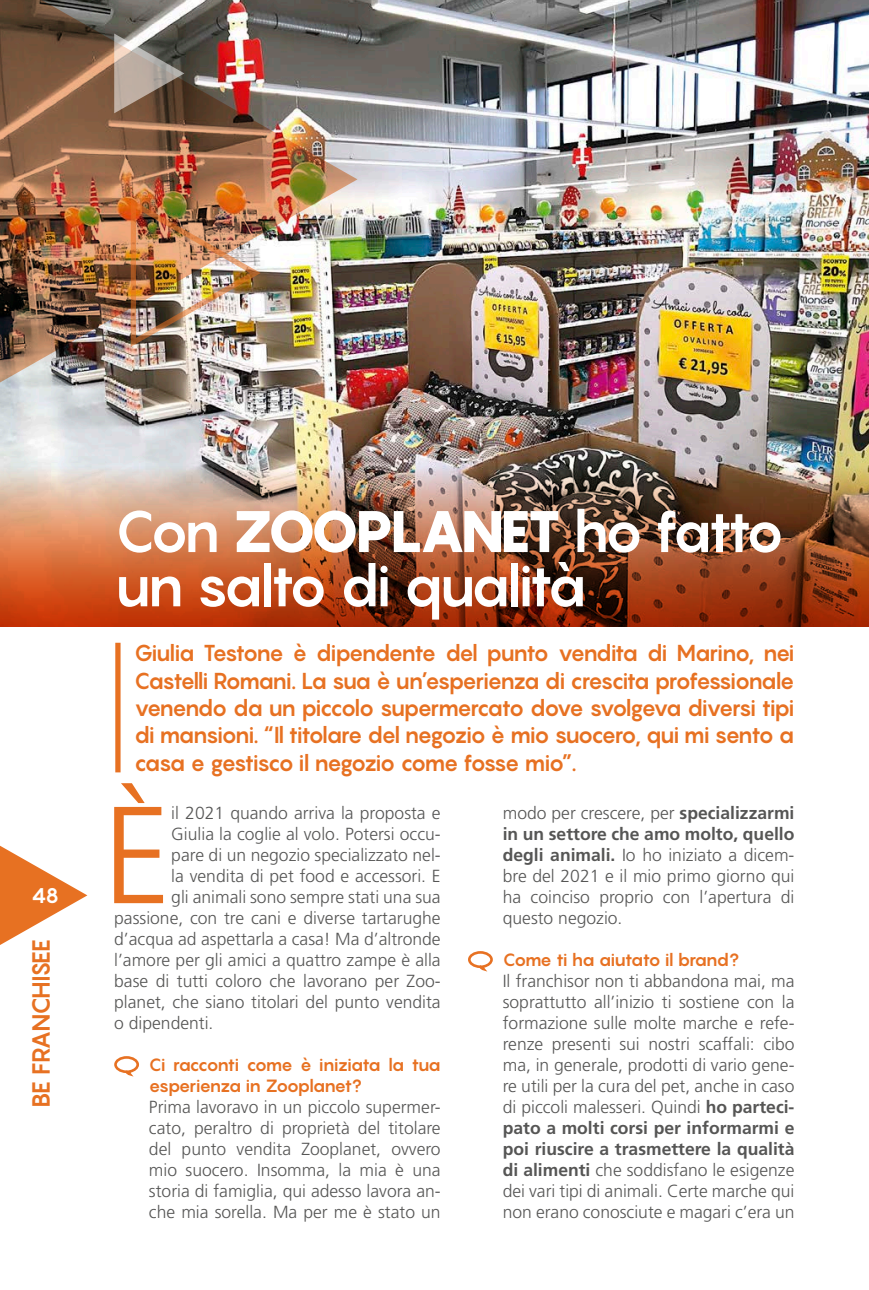
<style>
.page{position:relative;width:869px;height:1290px;background:#fff}
.page>*{position:absolute;margin:0;border:0;box-sizing:border-box;transform-origin:0 0}
.t1{font:300 137.9px "Frutiger LT Std";color:#e77122}
.Titoli{font:700 57.75px/54.2px "Pangram";letter-spacing:-.08em;color:#fff}
.t2{font:700 24.5px "Pangram";letter-spacing:-.065em;color:#e77122}
.Approfondimenti{font:700 22.75px/27.3px "Pangram";letter-spacing:-.095em;color:#e77122;text-align:justify}
.t3{font:700 21px "Pangram";color:#fff}
.t4{font:300 17.5px/21px "Frutiger LT Std";color:#565655;text-align:justify}
.Intertitolo{font:700 17.5px/21px "Pangram";letter-spacing:-.075em;color:#e77122}
.s1{font-weight:900}
.s2{font-weight:700}
</style>
<div class="page">
<svg style="left:0;top:845px;width:87px;height:100px"></svg>
<div style="left:115px;top:643px;width:5px;height:129px;background:#e77122"></div>
<img style="left:0;top:0;width:868px;height:467px">
<img style="left:0;top:467px;width:868px;height:160px">
<svg style="left:114px;top:1056px;width:25px;height:21px"></svg>
<svg style="left:468px;top:951px;width:25px;height:21px"></svg>
<img style="left:0;top:0;width:357px;height:391px">
<img style="left:128px;top:195px;width:134px;height:154px">
<svg style="left:114px;top:34px;width:70px;height:79px;background:#8f8277"></svg>
<p class="t3" style="left:32px;top:882px;width:29px">48</p>
<h3 class="t2" style="left:25px;top:1108px;width:171px;rotate:-90deg">BE FRANCHISEE</h3>
<p class="Titoli" style="left:114px;top:504px;width:671px">Con <span class="s1">ZOOPLANET</span> ho fatto un salto di qualità</p>
<p class="Approfondimenti" style="left:134px;top:639px;width:661px">Giulia Testone è dipendente del punto vendita di Marino, nei Castelli Romani. La sua è un’esperienza di crescita professionale venendo da un piccolo supermercato dove svolgeva diversi tipi di mansioni. “Il titolare del negozio è mio suocero, qui mi sento a casa e gestisco il negozio come fosse mio”.</p>
<p class="t1" style="left:102px;top:777px;width:70px">È</p>
<p class="t4" style="left:171px;top:803px;width:271px">il 2021 quando arriva la proposta e</p>
<p class="t4" style="left:171px;top:824px;width:271px">Giulia la coglie al volo. Potersi occu-</p>
<p class="t4" style="left:171px;top:845px;width:271px">pare di un negozio specializzato nel-</p>
<p class="t4" style="left:171px;top:866px;width:271px">la vendita di pet food e accessori. E</p>
<p class="t4" style="left:171px;top:887px;width:271px">gli animali sono sempre stati una sua</p>
<p class="t4" style="left:114px;top:908px;width:328px">passione, con tre cani e diverse tartarughe</p>
<p class="t4" style="left:114px;top:929px;width:328px">d’acqua ad aspettarla a casa! Ma d’altronde</p>
<p class="t4" style="left:114px;top:950px;width:328px">l’amore per gli amici a quattro zampe è alla</p>
<p class="t4" style="left:114px;top:971px;width:328px">base di tutti coloro che lavorano per Zoo-</p>
<p class="t4" style="left:114px;top:992px;width:328px">planet, che siano titolari del punto vendita</p>
<p class="t4" style="left:114px;top:1013px;width:101px">o dipendenti.</p>
<p class="Intertitolo" style="left:149px;top:1054px;width:293px">Ci racconti come è iniziata la tua esperienza in Zooplanet?</p>
<p class="t4" style="left:149px;top:1097px;width:293px">Prima lavoravo in un piccolo supermer&shy;cato, peraltro di proprietà del titolare del punto vendita Zooplanet, ovvero mio suocero. Insomma, la mia è una storia di famiglia, qui adesso lavora an&shy;che mia sorella. Ma per me è stato un</p>
<p class="t4" style="left:502px;top:803px;width:293px">modo per crescere, per <span class="s2">specializzarmi in un settore che amo molto, quello degli animali.</span> Io ho iniziato a dicem&shy;bre del 2021 e il mio primo giorno qui ha coinciso proprio con l’apertura di questo negozio.</p>
<p class="Intertitolo" style="left:502px;top:949px;width:238px">Come ti ha aiutato il brand?</p>
<p class="t4" style="left:502px;top:971px;width:293px">Il franchisor non ti abbandona mai, ma soprattutto all’inizio ti sostiene con la formazione sulle molte marche e refe&shy;renze presenti sui nostri scaffali: cibo ma, in generale, prodotti di vario gene&shy;re utili per la cura del pet, anche in caso di piccoli malesseri. Quindi <span class="s2">ho parteci&shy;pato a molti corsi per informarmi e poi riuscire a trasmettere la qualità di alimenti</span> che soddisfano le esigenze dei vari tipi di animali. Certe marche qui non erano conosciute e magari c’era un</p>
</div>
